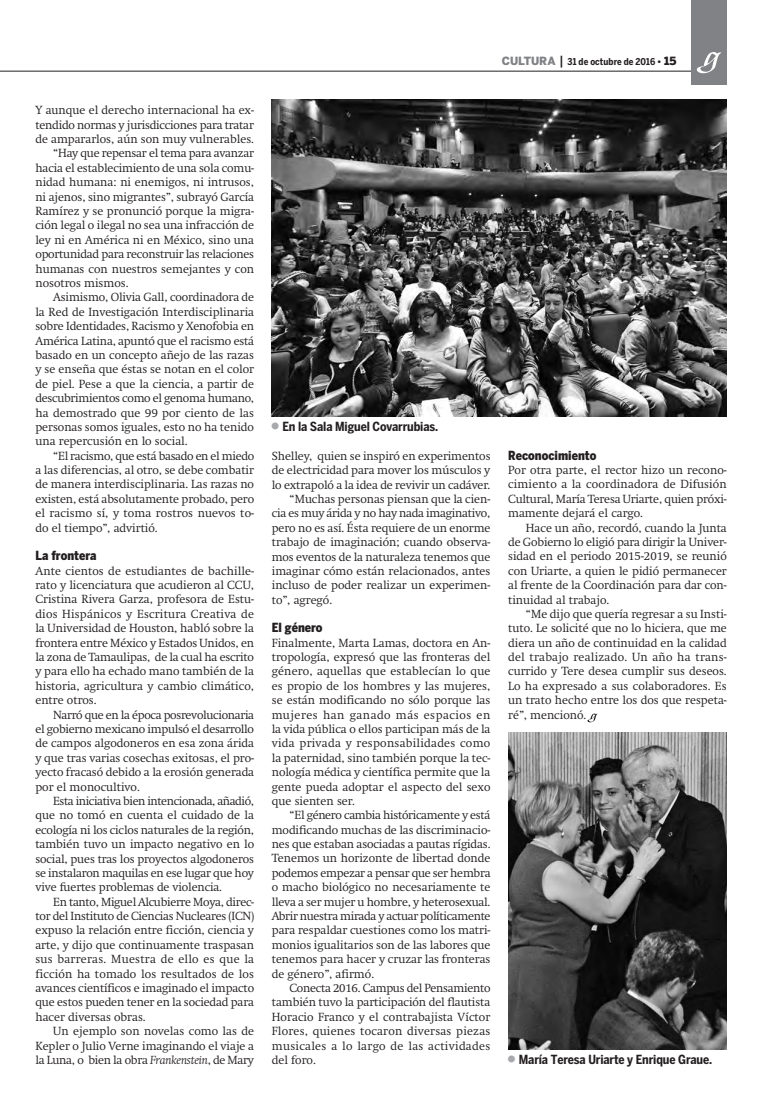
<style>
.page{position:relative;width:780px;height:1117px;background:#fff}
.page>*{position:absolute;margin:0;border:0;box-sizing:border-box;transform-origin:0 0}
.t1{font:700 12.5px "Benton Sans Cond";letter-spacing:-.01em;color:#231f20}
._3_0_Descanso{font:900 12.5px "Benton Sans Cond";color:#231f20}
._3_0_Texto{font:300 11.62px/14.4px "Swift";color:#231f20;text-align:justify}
._3_0_Tex_s_sangria{font:300 11.62px/14.4px "Swift";color:#231f20;text-align:justify}
.t2{font:700 9.38px "Benton Sans Cond";letter-spacing:.01em;color:#231f20}
.s1{font-style:italic}
.s2{font-family:"Benton Sans";font-weight:900;font-size:11.25px;color:#808285}
.s3{font-weight:500;font-size:12.5px}
.s4{font-family:"Benton Sans";font-weight:900}
.s5{font-family:"Benton Sans";font-weight:900;font-size:11.25px}
</style>
<div class="page">
<hr style="left:0;top:71px;width:726px;height:1px;background:#231f20">
<div style="left:691px;top:0;width:35px;height:85px;background:#808285"></div>
<svg style="left:696px;top:52px;width:26px;height:21px"></svg>
<img style="left:272px;top:100px;width:454px;height:316px">
<svg style="left:587px;top:713px;width:10px;height:9px"></svg>
<img style="left:508px;top:732px;width:218px;height:317px">
<p class="_3_0_Texto" style="left:35px;top:103px;width:220px">Y aunque el derecho internacional ha ex&shy;tendido normas y jurisdicciones para tratar de ampararlos, aún son muy vulnerables.</p>
<p class="_3_0_Texto" style="left:35px;top:146px;width:220px;text-indent:18px">“Hay que repensar el tema para avanzar hacia el establecimiento de una sola comu&shy;nidad humana: ni enemigos, ni intrusos, ni ajenos, sino migrantes”, subrayó García Ramírez y se pronunció porque la migra&shy;ción legal o ilegal no sea una infracción de ley ni en América ni en México, sino una oportunidad para reconstruir las relaciones humanas con nuestros semejantes y con nosotros mismos.</p>
<p class="_3_0_Texto" style="left:35px;top:290px;width:220px;text-indent:18px">Asimismo, Olivia Gall, coordinadora de la Red de Investigación Interdisciplinaria sobre Identidades, Racismo y Xenofobia en América Latina, apuntó que el racismo está basado en un concepto añejo de las razas y se enseña que éstas se notan en el color de piel. Pese a que la ciencia, a partir de descubrimientos como el genoma humano, ha demostrado que 99 por ciento de las personas somos iguales, esto no ha tenido una repercusión en lo social.</p>
<p class="_3_0_Texto" style="left:35px;top:448px;width:220px;text-indent:18px">“El racismo, que está basado en el miedo a las diferencias, al otro, se debe combatir de manera interdisciplinaria. Las razas no existen, está absolutamente probado, pero el racismo sí, y toma rostros nuevos to&shy;do el tiempo”, advirtió.</p>
<p class="_3_0_Descanso" style="left:35px;top:548px;width:63px">La frontera</p>
<p class="_3_0_Tex_s_sangria" style="left:35px;top:563px;width:220px">Ante cientos de estudiantes de bachille&shy;rato y licenciatura que acudieron al CCU, Cristina Rivera Garza, profesora de Estu&shy;dios Hispánicos y Escritura Creativa de la Universidad de Houston, habló sobre la frontera entre México y Estados Unidos, en la zona de Tamaulipas, de la cual ha escrito y para ello ha echado mano también de la historia, agricultura y cambio climático, entre otros.</p>
<p class="_3_0_Texto" style="left:35px;top:707px;width:220px;text-indent:18px">Narró que en la época posrevolucionaria el gobierno mexicano impulsó el desarrollo de campos algodoneros en esa zona árida y que tras varias cosechas exitosas, el pro&shy;yecto fracasó debido a la erosión generada por el monocultivo.</p>
<p class="_3_0_Texto" style="left:35px;top:793px;width:220px;text-indent:18px">Esta iniciativa bien intencionada, añadió, que no tomó en cuenta el cuidado de la ecología ni los ciclos naturales de la región, también tuvo un impacto negativo en lo social, pues tras los proyectos algodoneros se instalaron maquilas en ese lugar que hoy vive fuertes problemas de violencia.</p>
<p class="_3_0_Texto" style="left:35px;top:894px;width:220px;text-indent:18px">En tanto, Miguel Alcubierre Moya, direc&shy;tor del Instituto de Ciencias Nucleares (ICN) expuso la relación entre ficción, ciencia y arte, y dijo que continuamente traspasan sus barreras. Muestra de ello es que la ficción ha tomado los resultados de los avances científicos e imaginado el impacto que estos pueden tener en la sociedad para hacer diversas obras.</p>
<p class="_3_0_Texto" style="left:35px;top:1023px;width:220px;text-indent:18px">Un ejemplo son novelas como las de Kepler o Julio Verne imaginando el viaje a la Luna, o bien la obra <span class="s1">Frankenstein</span>, de Mary</p>
<p class="t2" style="left:502px;top:56px;width:176px"><span class="s2">CULTURA</span> <span class="s3">|</span> 31 de octubre de 2016 <span class="s4">•</span> <span class="s5">15</span></p>
<p class="t1" style="left:282px;top:419px;width:157px">En la Sala Miguel Covarrubias.</p>
<p class="_3_0_Texto" style="left:272px;top:448px;width:220px">Shelley, quien se inspiró en experimentos de electricidad para mover los músculos y lo extrapoló a la idea de revivir un cadáver.</p>
<p class="_3_0_Texto" style="left:272px;top:491px;width:220px;text-indent:18px">“Muchas personas piensan que la cien&shy;cia es muy árida y no hay nada imaginativo, pero no es así. Ésta requiere de un enorme trabajo de imaginación; cuando observa&shy;mos eventos de la naturaleza tenemos que imaginar cómo están relacionados, antes incluso de poder realizar un experimen&shy;to”, agregó.</p>
<p class="_3_0_Descanso" style="left:272px;top:620px;width:52px">El género</p>
<p class="_3_0_Tex_s_sangria" style="left:272px;top:635px;width:220px">Finalmente, Marta Lamas, doctora en An&shy;tropología, expresó que las fronteras del género, aquellas que establecían lo que es propio de los hombres y las mujeres, se están modificando no sólo porque las mujeres han ganado más espacios en la vida pública o ellos participan más de la vida privada y responsabilidades como la paternidad, sino también porque la tec&shy;nología médica y científica permite que la gente pueda adoptar el aspecto del sexo que sienten ser.</p>
<p class="_3_0_Texto" style="left:272px;top:808px;width:220px;text-indent:18px">“El género cambia históricamente y está modificando muchas de las discriminacio&shy;nes que estaban asociadas a pautas rígidas.<br>Tenemos un horizonte de libertad donde podemos empezar a pensar que ser hembra o macho biológico no necesariamente te lleva a ser mujer u hombre, y heterosexual.<br>Abrir nuestra mirada y actuar políticamente para respaldar cuestiones como los matri&shy;monios igualitarios son de las labores que tenemos para hacer y cruzar las fronteras de género”, afirmó.</p>
<p class="_3_0_Texto" style="left:272px;top:980px;width:220px;text-indent:18px">Conecta 2016. Campus del Pensamiento también tuvo la participación del flautista Horacio Franco y el contrabajista Víctor Flores, quienes tocaron diversas piezas musicales a lo largo de las actividades del foro.</p>
<p class="_3_0_Descanso" style="left:508px;top:447px;width:90px">Reconocimiento</p>
<p class="_3_0_Tex_s_sangria" style="left:508px;top:462px;width:220px">Por otra parte, el rector hizo un recono&shy;cimiento a la coordinadora de Difusión Cultural, María Teresa Uriarte, quien próxi&shy;mamente dejará el cargo.</p>
<p class="_3_0_Texto" style="left:508px;top:520px;width:220px;text-indent:18px">Hace un año, recordó, cuando la Junta de Gobierno lo eligió para dirigir la Univer&shy;sidad en el periodo 2015-2019, se reunió con Uriarte, a quien le pidió permanecer al frente de la Coordinación para dar con&shy;tinuidad al trabajo.</p>
<p class="_3_0_Texto" style="left:508px;top:606px;width:220px;text-indent:18px">“Me dijo que quería regresar a su Insti&shy;tuto. Le solicité que no lo hiciera, que me diera un año de continuidad en la calidad del trabajo realizado. Un año ha trans&shy;currido y Tere desea cumplir sus deseos.<br>Lo ha expresado a sus colaboradores. Es un trato hecho entre los dos que respeta&shy;ré”, mencionó.</p>
<p class="t1" style="left:518px;top:1051px;width:195px">María Teresa Uriarte y Enrique Graue.</p>
</div>
